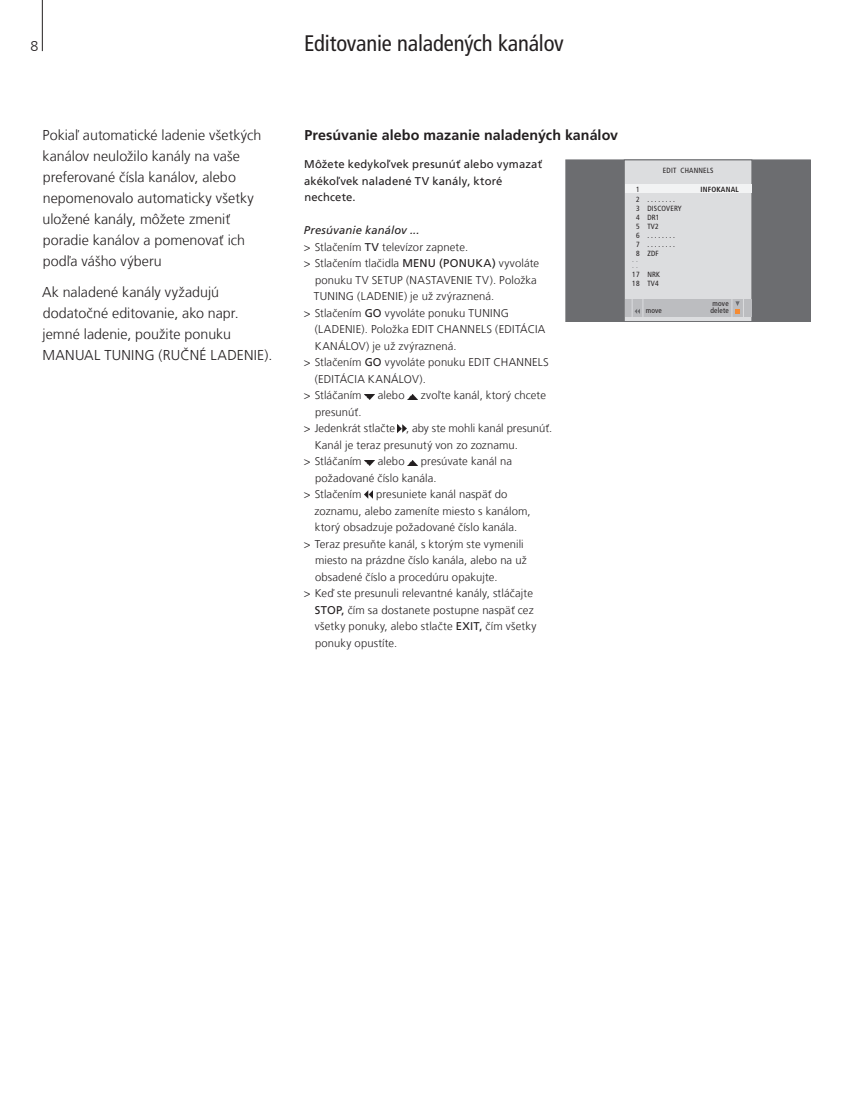
<style>
.page{position:relative;width:859px;height:1110px;background:#fff}
.page>*{position:absolute;margin:0;border:0;box-sizing:border-box;transform-origin:0 0}
.t1{font:condensed 22.5px "Frutiger LT Com";letter-spacing:-.01em;color:#231f20}
.t2{font:300 14.25px/21px "Frutiger LT Com";color:#231f20}
.t3{font:700 14.25px "Frutiger LT Com";letter-spacing:.005em;color:#231f20}
.t4{font:300 11.25px "Frutiger LT Com";letter-spacing:.01em;color:#231f20}
.t5{font:11.25px/16.5px "Frutiger LT Com";letter-spacing:.015em;color:#231f20}
.t6{font:italic 11.25px "Frutiger LT Com";letter-spacing:.015em;color:#231f20}
.t7{font:condensed 7.5px/9px "Frutiger";letter-spacing:.025em;color:#231f20}
.t8{font:700 condensed 7.5px "Frutiger";letter-spacing:.025em;color:#231f20}
.t9{font:condensed 7.5px/6px "Frutiger";color:#808285}
.s1{font-weight:400}
</style>
<div class="page">
<hr style="left:42px;top:0;width:1px;height:51px;background:#231f20">
<svg style="left:365px;top:394px;width:10px;height:5px"></svg>
<svg style="left:408px;top:394px;width:10px;height:5px"></svg>
<svg style="left:398px;top:424px;width:8px;height:8px"></svg>
<svg style="left:365px;top:460px;width:10px;height:5px"></svg>
<svg style="left:408px;top:460px;width:10px;height:5px"></svg>
<svg style="left:365px;top:490px;width:8px;height:8px"></svg>
<div style="left:566px;top:160px;width:244px;height:161px;background:#6c6d70"></div>
<div style="left:566px;top:160px;width:245px;height:162px;border:1px solid #6c6d70"></div>
<div style="left:624px;top:160px;width:128px;height:161px;background:#dcdddf"></div>
<div style="left:624px;top:160px;width:128px;height:162px;border:1px solid #6c6d70"></div>
<div style="left:625px;top:184px;width:126px;height:9px;background:#f2f3f4"></div>
<div style="left:625px;top:299px;width:127px;height:17px;background:#bcbdc0"></div>
<svg style="left:632px;top:299px;width:12px;height:18px"></svg>
<svg style="left:732px;top:299px;width:12px;height:18px"></svg>
<p class="t2" style="left:30px;top:36px;width:9px">8</p>
<h1 class="t1" style="left:304px;top:30px;width:261px">Editovanie naladených kanálov</h1>
<p class="t2" style="left:43px;top:124px;width:220px">Pokiaľ automatické ladenie všetkých kanálov neuložilo kanály na vaše preferované čísla kanálov, alebo nepomenovalo automaticky všetky uložené kanály, môžete zmeniť poradie kanálov a pomenovať ich podľa vášho výberu</p>
<p class="t2" style="left:42px;top:282px;width:232px">Ak naladené kanály vyžadujú dodatočné editovanie, ako napr. jemné ladenie, použite ponuku<br>MANUAL TUNING (RUČNÉ LADENIE).</p>
<p class="t3" style="left:304px;top:126px;width:315px">Presúvanie alebo mazanie naladených kanálov</p>
<p class="t5" style="left:304px;top:156px;width:239px">Môžete kedykoľvek presunúť alebo vymazať akékoľvek naladené TV kanály, ktoré nechcete.</p>
<p class="t6" style="left:304px;top:224px;width:117px">Presúvanie kanálov ...</p>
<p class="t4" style="left:304px;top:240px;width:166px">&gt; Stlačením <span class="s1">TV</span> televízor zapnete.</p>
<p class="t4" style="left:304px;top:257px;width:237px">&gt; Stlačením tlačidla <span class="s1">MENU (PONUKA)</span> vyvoláte</p>
<p class="t4" style="left:315px;top:273px;width:223px">ponuku TV SETUP (NASTAVENIE TV). Položka</p>
<p class="t4" style="left:314px;top:290px;width:182px">TUNING (LADENIE) je už zvýraznená.</p>
<p class="t4" style="left:304px;top:306px;width:207px">&gt; Stlačením <span class="s1">GO</span> vyvoláte ponuku TUNING</p>
<p class="t4" style="left:315px;top:323px;width:232px">(LADENIE). Položka EDIT CHANNELS (EDITÁCIA</p>
<p class="t4" style="left:315px;top:339px;width:143px">KANÁLOV) je už zvýraznená.</p>
<p class="t4" style="left:304px;top:356px;width:247px">&gt; Stlačením <span class="s1">GO</span> vyvoláte ponuku EDIT CHANNELS</p>
<p class="t4" style="left:315px;top:372px;width:113px">(EDITÁCIA KANÁLOV).</p>
<p class="t4" style="left:304px;top:389px;width:59px">&gt; Stláčaním</p>
<p class="t4" style="left:378px;top:389px;width:28px">alebo</p>
<p class="t4" style="left:421px;top:389px;width:127px">zvoľte kanál, ktorý chcete</p>
<p class="t4" style="left:315px;top:405px;width:48px">presunúť.</p>
<p class="t4" style="left:304px;top:422px;width:250px">&gt; Jedenkrát stlačte , aby ste mohli kanál presunúť.</p>
<p class="t4" style="left:315px;top:438px;width:205px">Kanál je teraz presunutý von zo zoznamu.</p>
<p class="t4" style="left:304px;top:455px;width:59px">&gt; Stláčaním</p>
<p class="t4" style="left:378px;top:455px;width:28px">alebo</p>
<p class="t4" style="left:421px;top:455px;width:93px">presúvate kanál na</p>
<p class="t4" style="left:315px;top:471px;width:123px">požadované číslo kanála.</p>
<p class="t4" style="left:304px;top:488px;width:59px">&gt; Stlačením</p>
<p class="t4" style="left:376px;top:488px;width:133px">presuniete kanál naspäť do</p>
<p class="t4" style="left:315px;top:504px;width:218px">zoznamu, alebo zameníte miesto s kanálom,</p>
<p class="t4" style="left:315px;top:521px;width:204px">ktorý obsadzuje požadované číslo kanála.</p>
<p class="t4" style="left:304px;top:537px;width:221px">&gt; Teraz presuňte kanál, s ktorým ste vymenili</p>
<p class="t4" style="left:315px;top:554px;width:213px">miesto na prázdne číslo kanála, alebo na už</p>
<p class="t4" style="left:315px;top:570px;width:184px">obsadené číslo a procedúru opakujte.</p>
<p class="t4" style="left:304px;top:587px;width:231px">&gt; Keď ste presunuli relevantné kanály, stláčajte</p>
<p class="t4" style="left:315px;top:603px;width:220px"><span class="s1">STOP,</span> čím sa dostanete postupne naspäť cez</p>
<p class="t4" style="left:315px;top:620px;width:223px">všetky ponuky, alebo stlačte <span class="s1">EXIT,</span> čím všetky</p>
<p class="t4" style="left:315px;top:636px;width:84px">ponuky opustíte.</p>
<p class="t7" style="left:663px;top:166px;width:52px">EDIT CHANNELS</p>
<p class="t7" style="left:636px;top:184px;width:5px">1</p>
<p class="t8" style="left:700px;top:184px;width:40px">INFOKANAL</p>
<p class="t7" style="left:636px;top:195px;width:47px">2 . . . . . . . .<br>3 DISCOVERY<br>4 DR1<br>5 TV2<br>6 . . . . . . . .<br>7 . . . . . . . .<br>8 ZDF</p>
<p class="t9" style="left:632px;top:256px;width:7px">. . . .</p>
<p class="t7" style="left:632px;top:270px;width:29px">17 NRK<br>18 TV4</p>
<p class="t7" style="left:712px;top:299px;width:18px">move</p>
<p class="t7" style="left:646px;top:306px;width:18px">move</p>
<p class="t7" style="left:710px;top:306px;width:20px">delete</p>
</div>
